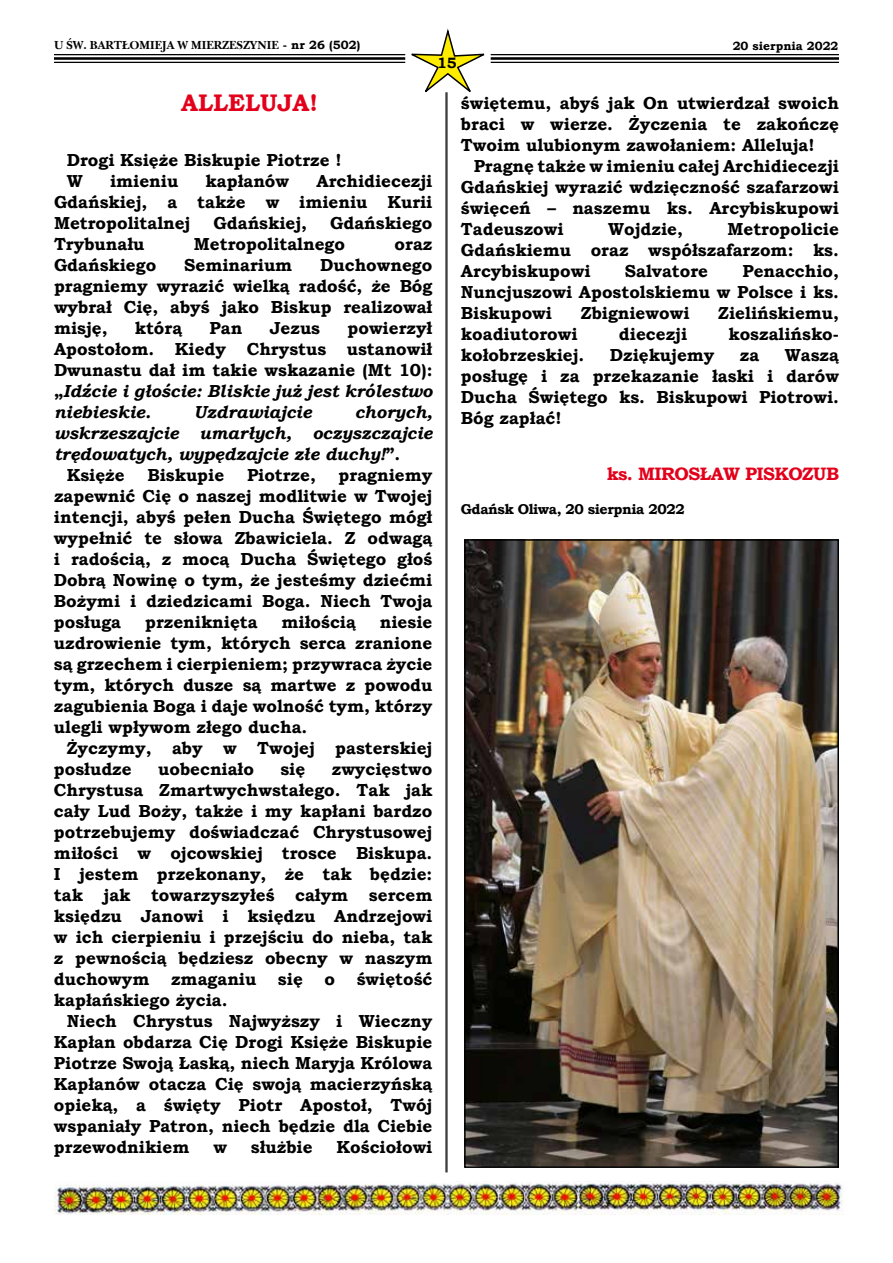
<style>
.page{position:relative;width:893px;height:1263px;background:#fff}
.page>*{position:absolute;margin:0;border:0;box-sizing:border-box;transform-origin:0 0}
.t1{font:700 24px "Bookman Old Style";color:#e2001a}
.t2{font:700 18px "Bookman Old Style";letter-spacing:-.03em;color:#e2001a}
.t3{font:700 17.4px/21px "Bookman Old Style";color:#000;text-align:justify}
.t4{font:italic 700 17.4px "Bookman Old Style";color:#000}
.t5{font:700 15px "Bookman Old Style";color:#000}
.t6{font:700 14.25px "Bookman Old Style";letter-spacing:-.03em;color:#000}
.t7{font:700 12px "Nebraska";color:#000}
.t8{font:700 12px "Bookman Old Style";color:#000}
.s1{font-family:"Bookman Old Style"}
.s2{font-style:italic}
.s3{font-style:normal}
</style>
<div class="page">
<hr style="left:54px;top:54px;width:351px;height:1px;background:#000">
<hr style="left:54px;top:57px;width:351px;height:3px;background:#000">
<hr style="left:54px;top:62px;width:351px;height:1px;background:#000">
<hr style="left:491px;top:54px;width:348px;height:1px;background:#000">
<hr style="left:491px;top:57px;width:348px;height:3px;background:#000">
<hr style="left:491px;top:62px;width:348px;height:1px;background:#000">
<svg style="left:405px;top:28px;width:86px;height:69px"></svg>
<hr style="left:446px;top:92px;width:1px;height:1080px;background:#000">
<hr style="left:447px;top:92px;width:1px;height:1080px;background:#000">
<img style="left:54px;top:1183px;width:790px;height:32px">
<img style="left:467px;top:542px;width:369px;height:623px">
<div style="left:464px;top:539px;width:375px;height:629px;border:2px solid #000"></div>
<p class="t7" style="left:54px;top:38px;width:308px">U ŒW. BART£OMIEJA W MIERZESZYNIE <span class="s1">- nr 26 (502)</span></p>
<p class="t8" style="left:733px;top:38px;width:107px">20 sierpnia 2022</p>
<p class="t5" style="left:437px;top:52px;width:21px">15</p>
<h1 class="t1" style="left:181px;top:85px;width:138px">ALLELUJA!</h1>
<p class="t3" style="left:461px;top:92px;width:379px">świętemu, abyś jak On utwierdzał swoich braci w wierze. Życzenia te zakończę Twoim ulubionym zawołaniem: Alleluja!</p>
<p class="t3" style="left:461px;top:155px;width:380px;text-indent:13px">Pragnę także w imieniu całej Archidiecezji Gdańskiej wyrazić wdzięczność szafarzowi święceń – naszemu ks. Arcybiskupowi Tadeuszowi</p>
<p class="t3" style="left:67px;top:149px;width:276px">Drogi Księże Biskupie Piotrze !<br>W</p>
<p class="t3" style="left:110px;top:170px;width:70px">imieniu</p>
<p class="t3" style="left:206px;top:170px;width:85px">kapłanów</p>
<p class="t3" style="left:54px;top:170px;width:380px;text-indent:262px">Archidiecezji Gdańskiej, a także w imieniu Kurii Metropolitalnej</p>
<p class="t3" style="left:214px;top:212px;width:95px">Gdańskiej,</p>
<p class="t3" style="left:330px;top:212px;width:104px">Gdańskiego</p>
<p class="t3" style="left:461px;top:218px;width:379px;text-indent:266px">Metropolicie Gdańskiemu oraz współszafarzom: ks.<br>Arcybiskupowi</p>
<p class="t3" style="left:608px;top:218px;width:76px">Wojdzie,</p>
<p class="t3" style="left:54px;top:233px;width:92px">Trybunału</p>
<p class="t3" style="left:194px;top:233px;width:153px">Metropolitalnego</p>
<p class="t3" style="left:395px;top:233px;width:39px">oraz</p>
<p class="t3" style="left:54px;top:254px;width:104px">Gdańskiego</p>
<p class="t3" style="left:184px;top:254px;width:110px">Seminarium</p>
<p class="t3" style="left:54px;top:254px;width:380px;text-indent:266px">Duchownego pragniemy wyrazić wielką radość, że Bóg wybrał Cię, abyś jako Biskup realizował misję,</p>
<p class="t3" style="left:461px;top:260px;width:380px;text-indent:281px">Penacchio, Nuncjuszowi Apostolskiemu w Polsce i ks.<br>Biskupowi</p>
<p class="t3" style="left:625px;top:260px;width:85px">Salvatore</p>
<p class="t3" style="left:581px;top:302px;width:110px">Zbigniewowi</p>
<p class="t3" style="left:718px;top:302px;width:122px">Zielińskiemu,</p>
<p class="t3" style="left:135px;top:317px;width:49px">którą</p>
<p class="t3" style="left:210px;top:317px;width:34px">Pan</p>
<p class="t3" style="left:270px;top:317px;width:52px">Jezus</p>
<p class="t3" style="left:54px;top:317px;width:380px;text-indent:293px">powierzył Apostołom. Kiedy Chrystus ustanowił Dwunastu dał im takie wskazanie (Mt 10): „<span class="s2">Idźcie i głoście: Bliskie już jest królestwo niebieskie.</span></p>
<p class="t3" style="left:461px;top:323px;width:118px">koadiutorowi</p>
<p class="t3" style="left:619px;top:323px;width:70px">diecezji</p>
<p class="t3" style="left:728px;top:323px;width:112px">koszalińsko-</p>
<p class="t3" style="left:461px;top:344px;width:125px">kołobrzeskiej.</p>
<p class="t3" style="left:610px;top:344px;width:106px">Dziękujemy</p>
<p class="t3" style="left:740px;top:344px;width:21px">za</p>
<p class="t3" style="left:461px;top:344px;width:380px;text-indent:324px">Waszą posługę i za przekazanie łaski i darów Ducha Świętego ks. Biskupowi Piotrowi.<br>Bóg zapłać!</p>
<p class="t2" style="left:607px;top:461px;width:234px">ks. MIROSŁAW PISKOZUB</p>
<p class="t6" style="left:461px;top:499px;width:225px">Gdańsk Oliwa, 20 sierpnia 2022</p>
<p class="t4" style="left:194px;top:399px;width:119px">Uzdrawiajcie</p>
<p class="t4" style="left:355px;top:399px;width:79px">chorych,</p>
<p class="t4" style="left:54px;top:420px;width:380px">wskrzeszajcie umarłych, oczyszczajcie</p>
<p class="t4" style="left:54px;top:441px;width:348px">trędowatych, wypędzajcie złe duchy!<span class="s3">”.</span></p>
<p class="t3" style="left:67px;top:464px;width:59px">Księże</p>
<p class="t3" style="left:147px;top:464px;width:78px">Biskupie</p>
<p class="t3" style="left:247px;top:464px;width:70px">Piotrze,</p>
<p class="t3" style="left:54px;top:464px;width:380px;text-indent:285px">pragniemy zapewnić Cię o naszej modlitwie w Twojej intencji, abyś pełen Ducha Świętego mógł wypełnić te słowa Zbawiciela. Z odwagą i radością, z mocą Ducha Świętego głoś Dobrą Nowinę o tym, że jesteśmy dziećmi Bożymi i dziedzicami Boga. Niech Twoja posługa</p>
<p class="t3" style="left:145px;top:611px;width:114px">przeniknięta</p>
<p class="t3" style="left:282px;top:611px;width:76px">miłością</p>
<p class="t3" style="left:54px;top:611px;width:380px;text-indent:326px">niesie uzdrowienie tym, których serca zranione są grzechem i cierpieniem; przywraca życie tym, których dusze są martwe z powodu zagubienia Boga i daje wolność tym, którzy ulegli wpływom złego ducha.</p>
<p class="t3" style="left:54px;top:737px;width:380px;text-indent:13px">Życzymy, aby w Twojej pasterskiej posłudze</p>
<p class="t3" style="left:54px;top:758px;width:380px;text-indent:278px">zwycięstwo Chrystusa Zmartwychwstałego. Tak jak cały Lud Boży, także i my kapłani bardzo potrzebujemy doświadczać Chrystusowej miłości w ojcowskiej trosce Biskupa.<br>I jestem przekonany, że tak będzie: tak jak towarzyszyłeś całym sercem księdzu Janowi i księdzu Andrzejowi w ich cierpieniu i przejściu do nieba, tak z pewnością będziesz obecny w naszym duchowym zmaganiu się o świętość kapłańskiego życia.</p>
<p class="t3" style="left:54px;top:1010px;width:380px;text-indent:13px">Niech Chrystus Najwyższy i Wieczny Kapłan obdarza Cię Drogi Księże Biskupie Piotrze Swoją Łaską, niech Maryja Królowa Kapłanów otacza Cię swoją macierzyńską opieką, a święty Piotr Apostoł, Twój wspaniały Patron, niech będzie dla Ciebie przewodnikiem</p>
<p class="t3" style="left:158px;top:758px;width:97px">uobecniało</p>
<p class="t3" style="left:280px;top:758px;width:26px">się</p>
<p class="t3" style="left:213px;top:1136px;width:15px">w</p>
<p class="t3" style="left:251px;top:1136px;width:63px">służbie</p>
<p class="t3" style="left:337px;top:1136px;width:97px">Kościołowi</p>
</div>
